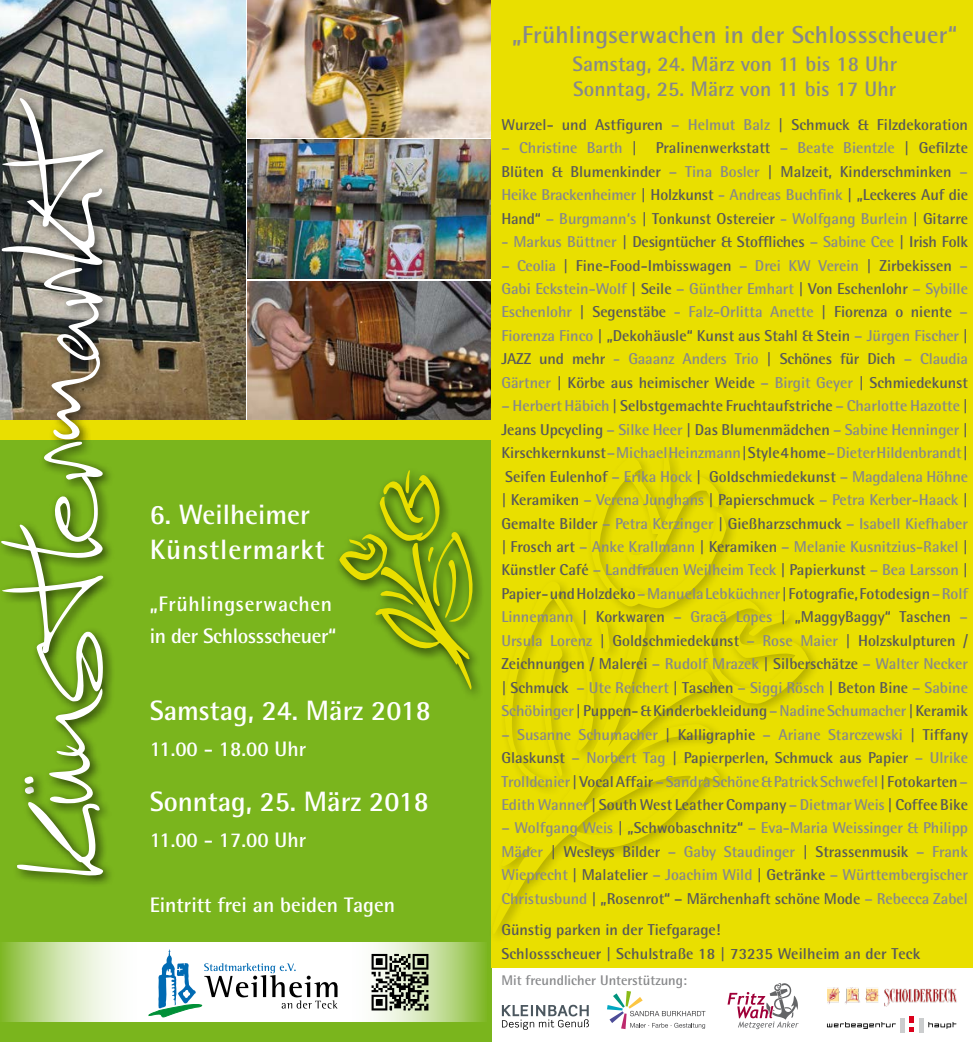
<style>
.page{position:relative;width:973px;height:1042px;background:#fff}
.page>*{position:absolute;margin:0;border:0;box-sizing:border-box;transform-origin:0 0}
.t1{font:136.15px "Scotosaurus";color:#fff}
.t2{font:700 28px "Rotis Semi Sans";color:#fff}
.t3{font:700 28px/35px "Rotis Semi Sans";letter-spacing:.03em;color:#fff}
.t4{font:700 24.5px "Rotis Semi Sans";letter-spacing:.01em;color:#87888a}
.t5{font:700 21px/31.5px "Rotis Semi Sans";color:#fff}
.t6{font:700 21px/24.5px "Rotis Semi Sans";letter-spacing:.005em;color:#87888a}
.t7{font:700 15.75px/23.4px "Rotis Semi Sans";color:#58585a;text-align:justify}
.t8{font:700 15.75px/23.4px "Rotis Semi Sans";color:#87888a;text-align:justify}
.t9{font:700 14px "Rotis Semi Sans";color:#87888a}
.s1{color:#87888a}
.s2{color:#58585a}
</style>
<div class="page">
<img style="left:0;top:0;width:245px;height:420px">
<div style="left:0;top:427px;width:491px;height:615px;background:#7ab51d"></div>
<svg style="left:252px;top:943px;width:233px;height:79px;background:#ebf3dd"></svg>
<svg style="left:2px;top:943px;width:250px;height:79px;background:#d8e9bd"></svg>
<svg style="left:149px;top:949px;width:188px;height:68px;background:#d2dde1"></svg>
<img style="left:247px;top:0;width:244px;height:137px">
<img style="left:247px;top:281px;width:244px;height:139px">
<img style="left:247px;top:140px;width:244px;height:139px">
<div style="left:0;top:420px;width:491px;height:20px;background:#e9df00"></div>
<img style="left:360px;top:947px;width:79px;height:70px">
<div style="left:0;top:92px;width:116px;height:796px;background:#000;opacity:.75"></div>
<div style="left:491px;top:0;width:481px;height:967px;background:#e9df00"></div>
<svg style="left:607px;top:1006px;width:98px;height:23px"></svg>
<svg style="left:827px;top:1022px;width:68px;height:7px"></svg>
<svg style="left:928px;top:1022px;width:28px;height:7px"></svg>
<div style="left:918px;top:1018px;width:5px;height:14px;background:#cbcdce"></div>
<svg style="left:909px;top:1016px;width:5px;height:16px"></svg>
<hr style="left:900px;top:1018px;width:4px;height:14px;background:#cbcdce">
<svg style="left:502px;top:1006px;width:87px;height:24px"></svg>
<svg style="left:737px;top:1006px;width:61px;height:23px"></svg>
<img style="left:865px;top:988px;width:92px;height:19px">
<svg style="left:338px;top:480px;width:64px;height:167px"></svg>
<svg style="left:402px;top:454px;width:462px;height:552px"></svg>
<h1 class="t1" style="left:-24px;top:875px;width:816px;rotate:-90deg">Kuns tlermarkt</h1>
<h2 class="t3" style="left:150px;top:496px;width:177px">6. Weilheimer<br>Künstlermarkt</h2>
<h3 class="t5" style="left:150px;top:588px;width:188px">„Frühlingserwachen in der Schlossscheuer“</h3>
<h2 class="t2" style="left:150px;top:693px;width:283px">Samstag, 24. März 2018</h2>
<h3 class="t5" style="left:150px;top:733px;width:158px">11.00 - 18.00 Uhr</h3>
<h2 class="t2" style="left:150px;top:784px;width:281px">Sonntag, 25. März 2018</h2>
<h3 class="t5" style="left:150px;top:824px;width:158px">11.00 - 17.00 Uhr</h3>
<h3 class="t5" style="left:150px;top:889px;width:247px">Eintritt frei an beiden Tagen</h3>
<h3 class="t4" style="left:512px;top:20px;width:446px">„Frühlingserwachen in der Schlossscheuer“</h3>
<h3 class="t6" style="left:572px;top:52px;width:326px">Samstag, 24. März von 11 bis 18 Uhr<br>Sonntag, 25. März von 11 bis 17 Uhr</h3>
<p class="t7" style="left:501px;top:112px;width:468px">Wurzel- und Astfiguren <span class="s1">– Helmut Balz</span> | Schmuck &amp; Filzdekoration</p>
<p class="t7" style="left:501px;top:136px;width:468px"><span class="s1">– Christine Barth</span> | Pralinenwerkstatt <span class="s1">– Beate Bientzle</span> | Gefilzte Blüten &amp; Blumenkinder <span class="s1">– Tina Bosler</span> | Malzeit, Kinderschminken <span class="s1">– Heike Brackenheimer</span> | Holzkunst <span class="s1">- Andreas Buchfink</span> | „Leckeres Auf die Hand“ <span class="s1">– Burgmann‘s</span> | Tonkunst Ostereier <span class="s1">- Wolfgang Burlein</span> | Gitarre</p>
<p class="t7" style="left:501px;top:230px;width:468px"><span class="s1">- Markus Büttner</span> | Designtücher &amp; Stoffliches <span class="s1">– Sabine Cee</span> | Irish Folk</p>
<p class="t7" style="left:501px;top:253px;width:468px"><span class="s1">– Ceolia</span> | Fine-Food-Imbisswagen <span class="s1">– Drei KW Verein</span> | Zirbekissen <span class="s1">– Gabi Eckstein-Wolf</span> | Seile <span class="s1">– Günther Emhart</span> | Von Eschenlohr <span class="s1">– Sybille Eschenlohr</span> | Segenstäbe <span class="s1">- Falz-Orlitta Anette</span> | Fiorenza o niente <span class="s1">– Fiorenza Finco</span> | „Dekohäusle“ Kunst aus Stahl &amp; Stein <span class="s1">– Jürgen Fischer</span> | JAZZ und mehr <span class="s1">- Gaaanz Anders Trio</span> | Schönes für Dich <span class="s1">– Claudia Gärtner</span> | Körbe aus heimischer Weide <span class="s1">– Birgit Geyer</span> | Schmiedekunst</p>
<p class="t7" style="left:501px;top:394px;width:468px"><span class="s1">– Herbert Häbich</span> | Selbstgemachte Fruchtaufstriche <span class="s1">– Charlotte Hazotte</span> | Jeans Upcycling <span class="s1">– Silke Heer</span> | Das Blumenmädchen <span class="s1">– Sabine Henninger</span> | Kirschkernkunst <span class="s1">– Michael Heinzmann</span> | Style 4 home <span class="s1">– Dieter Hildenbrandt</span> | Seifen Eulenhof <span class="s1">– Erika Hock</span> | Goldschmiedekunst <span class="s1">– Magdalena Höhne </span>| Keramiken <span class="s1">– Verena Junghans</span> | Papierschmuck <span class="s1">– Petra Kerber-Haack</span> | Gemalte Bilder <span class="s1">– Petra Kerzinger</span> | Gießharzschmuck <span class="s1">– Isabell Kiefhaber </span>| Frosch art <span class="s1">– Anke Krallmann</span> | Keramiken <span class="s1">– Melanie Kusnitzius-Rakel</span> | Künstler Café <span class="s1">– Landfrauen Weilheim Teck</span> | Papierkunst <span class="s1">– Bea Larsson</span> | Papier- und Holzdeko <span class="s1">– Manuela Lebküchner</span> | Fotografie, Fotodesign <span class="s1">– Rolf Linnemann</span> | Korkwaren <span class="s1">– Gracã Lopes</span> | „MaggyBaggy“ Taschen <span class="s1">– Ursula Lorenz</span> | Goldschmiedekunst <span class="s1">– Rose Maier</span> | Holzskulpturen / Zeichnungen / Malerei <span class="s1">– Rudolf Mrazek</span> | Silberschätze <span class="s1">– Walter Necker </span>| Schmuck <span class="s1">– Ute Reichert</span> | Taschen <span class="s1">– Siggi Rösch</span> | Beton Bine <span class="s1">– Sabine Schöbinger</span> | Puppen- &amp; Kinderbekleidung <span class="s1">– Nadine Schumacher</span> | Keramik</p>
<p class="t8" style="left:501px;top:722px;width:468px">– Susanne Schumacher <span class="s2">| Kalligraphie</span> – Ariane Starczewski <span class="s2">| Tiffany Glaskunst</span> – Norbert Tag <span class="s2">| Papierperlen, Schmuck aus Papier</span> – Ulrike Trolldenier <span class="s2">| Vocal Affair</span> – Sandra Schöne &amp; Patrick Schwefel <span class="s2">| Fotokarten</span> – Edith Wanner <span class="s2">| South West Leather Company</span> – Dietmar Weis <span class="s2">| Coffee Bike</span></p>
<p class="t8" style="left:501px;top:816px;width:468px">– Wolfgang Weis <span class="s2">| „Schwobaschnitz“</span> – Eva-Maria Weissinger &amp; Philipp Mäder <span class="s2">| Wesleys Bilder</span> – Gaby Staudinger <span class="s2">| Strassenmusik</span> – Frank Wieprecht <span class="s2">| Malatelier</span> – Joachim Wild <span class="s2">| Getränke</span> – Württembergischer Christusbund <span class="s2">| „Rosenrot“ – Märchenhaft schöne Mode</span> – Rebecca Zabel</p>
<p class="t7" style="left:501px;top:918px;width:420px">Günstig parken in der Tiefgarage!<br>Schlossscheuer | Schulstraße 18 | 73235 Weilheim an der Teck</p>
<p class="t9" style="left:501px;top:971px;width:187px">Mit freundlicher Unterstützung:</p>
</div>
